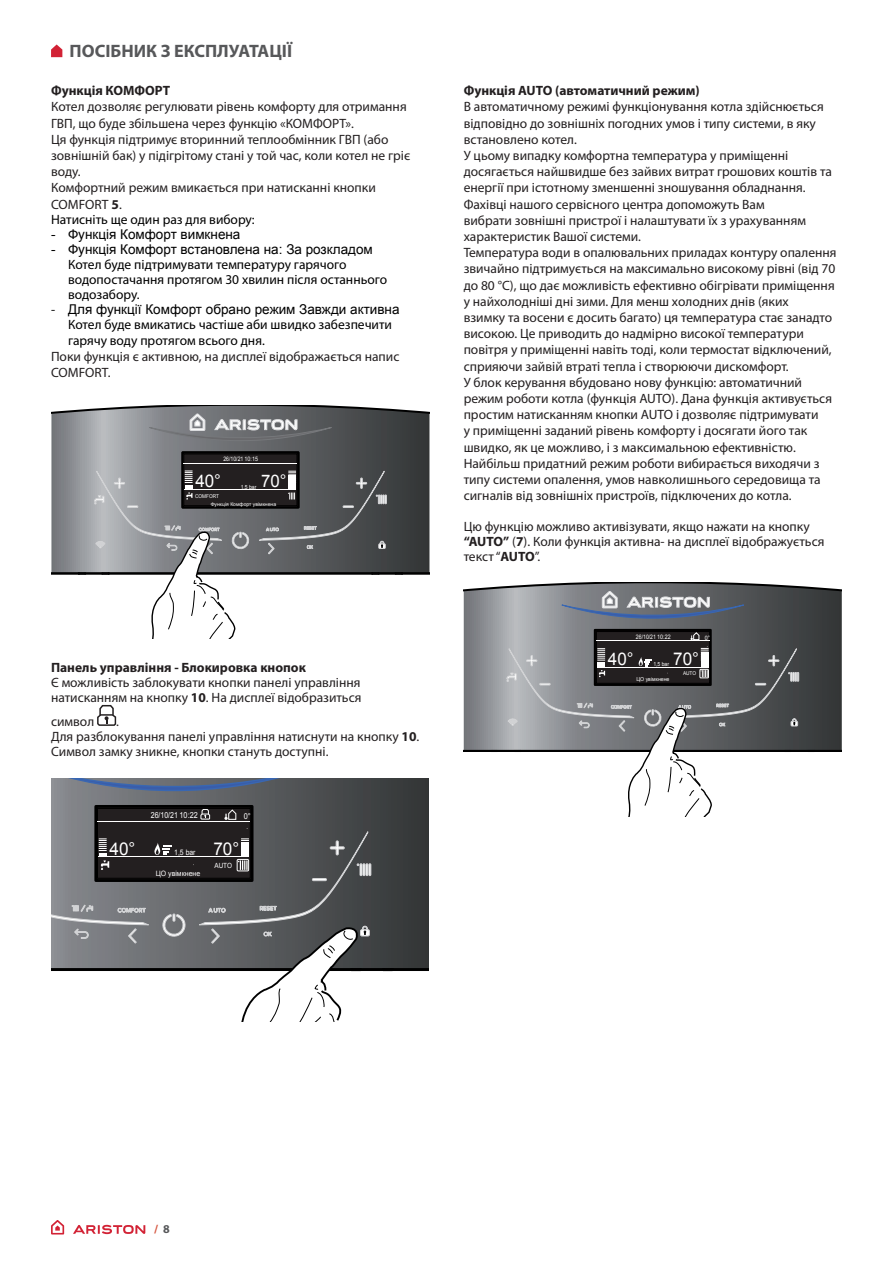
<style>
.page{position:relative;width:893px;height:1263px;background:#fff}
.page>*{position:absolute;margin:0;border:0;box-sizing:border-box;transform-origin:0 0}
.t1{font:700 18px "Myriad Pro";color:#57585a}
.t2{font:17.7px "Arial";color:#fff}
.t3{font:17.55px "Arial";color:#fff}
.t4{font:17.4px "Arial";color:#fff}
.t5{font:17.25px "Arial";color:#fff}
.t6{font:13.5px/16.2px "Myriad Pro";color:#231f20}
.t7{font:13.5px/15px "Myriad Pro";color:#000}
.t8{font:13.5px "Arial";color:#000}
.t9{font:700 13.5px "Myriad Pro";color:#231f20}
.t10{font:700 12px "Myriad Pro";color:#d5553f}
.t11{font:8.4px "Arial";color:#fff;scale:.84 1}
.t12{font:8.1px "Arial";color:#fff;scale:.91 1}
.t13{font:7.65px "Arial";color:#fff;scale:.89 1}
.t14{font:7.35px "Arial";color:#fff;scale:.95 1}
.t15{font:7.05px "Arial";color:#fff;scale:.9 1}
.t16{font:6.15px "Arial";color:#fff;scale:.84 1}
.t17{font:6px "Arial";color:#fff;scale:.91 1}
.t18{font:5.7px "Arial";color:#fff;scale:.89 1}
.t19{font:5.4px "Arial";color:#fff;scale:.95 1}
.t20{font:5.25px "Arial";color:#fff;scale:.9 1}
.t21{font:5.1px "Arial";color:#fff}
.s1{font-weight:700}
.s2{color:#000}
.s3{font-family:"Myriad Pro"}
.s4{color:#57585a}
</style>
<div class="page">
<svg style="left:51px;top:44px;width:11px;height:13px"></svg>
<svg style="left:51px;top:1220px;width:13px;height:14px"></svg>
<svg style="left:73px;top:1225px;width:72px;height:9px"></svg>
<svg style="left:97px;top:704px;width:20px;height:22px"></svg>
<svg style="left:51px;top:405px;width:378px;height:170px;background:#67696c"></svg>
<hr style="left:51px;top:572px;width:378px;height:2px;background:#000">
<svg style="left:118px;top:413px;width:215px;height:32px;background:#808286"></svg>
<div style="left:181px;top:451px;width:118px;height:57px;border:2px solid #000"></div>
<div style="left:184px;top:454px;width:113px;height:52px;background:#231f20"></div>
<div style="left:184px;top:454px;width:113px;height:52px;border:1px solid #000"></div>
<hr style="left:184px;top:463px;width:113px;height:1px;background:#fff">
<hr style="left:185px;top:490px;width:111px;height:1px;background:#fff">
<svg style="left:94px;top:471px;width:156px;height:168px"></svg>
<svg style="left:258px;top:471px;width:129px;height:83px;background:#565759"></svg>
<svg style="left:464px;top:582px;width:378px;height:168px;background:#6a6c6f"></svg>
<div style="left:594px;top:629px;width:118px;height:57px;border:2px solid #000"></div>
<hr style="left:464px;top:750px;width:378px;height:2px;background:#000">
<svg style="left:531px;top:591px;width:214px;height:31px;background:#7c828b"></svg>
<div style="left:596px;top:631px;width:114px;height:52px;background:#231f20"></div>
<div style="left:596px;top:631px;width:114px;height:52px;border:1px solid #000"></div>
<svg style="left:690px;top:632px;width:10px;height:8px"></svg>
<hr style="left:596px;top:641px;width:114px;height:1px;background:#fff">
<svg style="left:507px;top:648px;width:292px;height:168px"></svg>
<svg style="left:51px;top:778px;width:378px;height:194px;background:#484a4c"></svg>
<svg style="left:51px;top:778px;width:247px;height:18px;background:#616b7d"></svg>
<div style="left:94px;top:805px;width:159px;height:77px;border:3px solid #000"></div>
<hr style="left:51px;top:968px;width:378px;height:3px;background:#000">
<div style="left:97px;top:808px;width:153px;height:70px;background:#231f20"></div>
<div style="left:97px;top:808px;width:153px;height:70px;border:1px solid #000"></div>
<svg style="left:224px;top:809px;width:13px;height:11px"></svg>
<hr style="left:97px;top:821px;width:153px;height:1px;background:#fff">
<svg style="left:51px;top:831px;width:320px;height:191px"></svg>
<svg style="left:200px;top:809px;width:10px;height:11px"></svg>
<h1 class="t1" style="left:70px;top:41px;width:224px">ПОСІБНИК З ЕКСПЛУАТАЦІЇ</h1>
<p class="t9" style="left:51px;top:83px;width:121px">Функція КОМФОРТ</p>
<p class="t6" style="left:51px;top:99px;width:361px">Котел дозволяє регулювати рівень комфорту для отримання ГВП, що буде збільшена через функцію «КОМФОРТ».<br>Ця функція підтримує вторинний теплообмінник ГВП (або зовнішній бак) у підігрітому стані у той час, коли котел не гріє воду.<br>Комфортний режим вмикається при натисканні кнопки COMFORT <span class="s1">5</span>.<br><span class="s2">Натисніть ще один раз для вибору:</span></p>
<p class="t8" style="left:51px;top:225px;width:191px">- Функція Комфорт вимкнена</p>
<p class="t8" style="left:51px;top:240px;width:323px">- Функція Комфорт встановлена на: За розкладом</p>
<p class="t7" style="left:68px;top:257px;width:321px">Котел буде підтримувати температуру гарячого водопостачання протягом 30 хвилин після останнього водозабору.</p>
<p class="t8" style="left:51px;top:300px;width:350px"><span class="s3">-</span> Для функції Комфорт обрано режим Завжди активна</p>
<p class="t7" style="left:68px;top:316px;width:325px;line-height:16.2px">Котел буде вмикатись частіше аби швидко забезпечити гарячу воду протягом всього дня.</p>
<p class="t6" style="left:51px;top:349px;width:350px">Поки функція є активною, на дисплеї відображається напис<br>COMFORT.</p>
<p class="t16" style="left:223px;top:455px;width:43px">26/10/21 10:15</p>
<p class="t4" style="left:195px;top:470px;width:27px">40°</p>
<p class="t18" style="left:241px;top:483px;width:19px">1,5 bar</p>
<p class="t5" style="left:261px;top:470px;width:27px">70°</p>
<p class="t21" style="left:211px;top:501px;width:67px">Функція Комфорт увімкнена</p>
<p class="t20" style="left:195px;top:492px;width:28px">COMFORT</p>
<p class="t9" style="left:51px;top:660px;width:256px">Панель управління - Блокировка кнопок</p>
<p class="t6" style="left:51px;top:675px;width:312px;line-height:15px">Є можливість заблокувати кнопки панелі управління натисканням на кнопку <span class="s1">10</span>. На дисплеї відобразиться</p>
<p class="t6" style="left:51px;top:713px;width:45px">символ</p>
<p class="t6" style="left:51px;top:714px;width:370px;line-height:15px;text-indent:65px">.<br>Для разблокування панелі управління натиснути на кнопку <span class="s1">10</span>.<br>Символ замку зникне, кнопки стануть доступні.</p>
<p class="t11" style="left:151px;top:809px;width:57px">26/10/21 10:22</p>
<p class="t13" style="left:174px;top:847px;width:25px">1,5 bar</p>
<p class="t12" style="left:244px;top:811px;width:9px">0°</p>
<h2 class="t2" style="left:110px;top:837px;width:27px">40°</h2>
<h2 class="t2" style="left:213px;top:837px;width:27px">70°</h2>
<p class="t14" style="left:156px;top:869px;width:48px">ЦО увімкнене</p>
<p class="t15" style="left:214px;top:860px;width:21px">AUTO</p>
<p class="t9" style="left:464px;top:83px;width:238px">Функція AUTO (автоматичний режим)</p>
<p class="t6" style="left:464px;top:99px;width:374px">В автоматичному режимі функціонування котла здійснюється відповідно до зовнішніх погодних умов і типу системи, в яку встановлено котел.<br>У цьому випадку комфортна температура у приміщенні досягається найшвидше без зайвих витрат грошових коштів та енергії при істотному зменшенні зношування обладнання.<br>Фахівці нашого сервісного центра допоможуть Вам<br>вибрати зовнішні пристрої і налаштувати їх з урахуванням характеристик Вашої системи.<br>Температура води в опалювальних приладах контуру опалення звичайно підтримується на максимально високому рівні (від 70 до 80 °С), що дає можливість ефективно обігрівати приміщення у найхолодніші дні зими. Для менш холодних днів (яких<br>взимку та восени є досить багато) ця температура стає занадто високою. Це приводить до надмірно високої температури повітря у приміщенні навіть тоді, коли термостат відключений, сприяючи зайвій втраті тепла і створюючи дискомфорт.<br>У блок керування вбудовано нову функцію: автоматичний режим роботи котла (функція AUTO). Дана функція активується простим натисканням кнопки AUTO і дозволяє підтримувати<br>у приміщенні заданий рівень комфорту і досягати його так швидко, як це можливо, і з максимальною ефективністю.<br>Найбільш придатний режим роботи вибирається виходячи з типу системи опалення, умов навколишнього середовища та сигналів від зовнішніх пристроїв, підключених до котла.</p>
<p class="t6" style="left:464px;top:520px;width:362px;line-height:15px">Цю функцію можливо активізувати, якщо нажати на кнопку <span class="s1">“AUTO”</span> (<span class="s1">7</span>). Коли функція активна- на дисплеї відображується текст “<span class="s1">AUTO</span>”.</p>
<p class="t16" style="left:636px;top:632px;width:43px">26/10/21 10:22</p>
<p class="t17" style="left:705px;top:634px;width:7px">0°</p>
<p class="t4" style="left:608px;top:647px;width:27px">40°</p>
<p class="t3" style="left:673px;top:647px;width:27px">70°</p>
<p class="t18" style="left:653px;top:660px;width:19px">1,5 bar</p>
<p class="t19" style="left:636px;top:676px;width:36px">ЦО увімкнене</p>
<p class="t20" style="left:683px;top:670px;width:16px">AUTO</p>
<p class="t10" style="left:154px;top:1223px;width:17px">/ <span class="s4">8</span></p>
</div>
